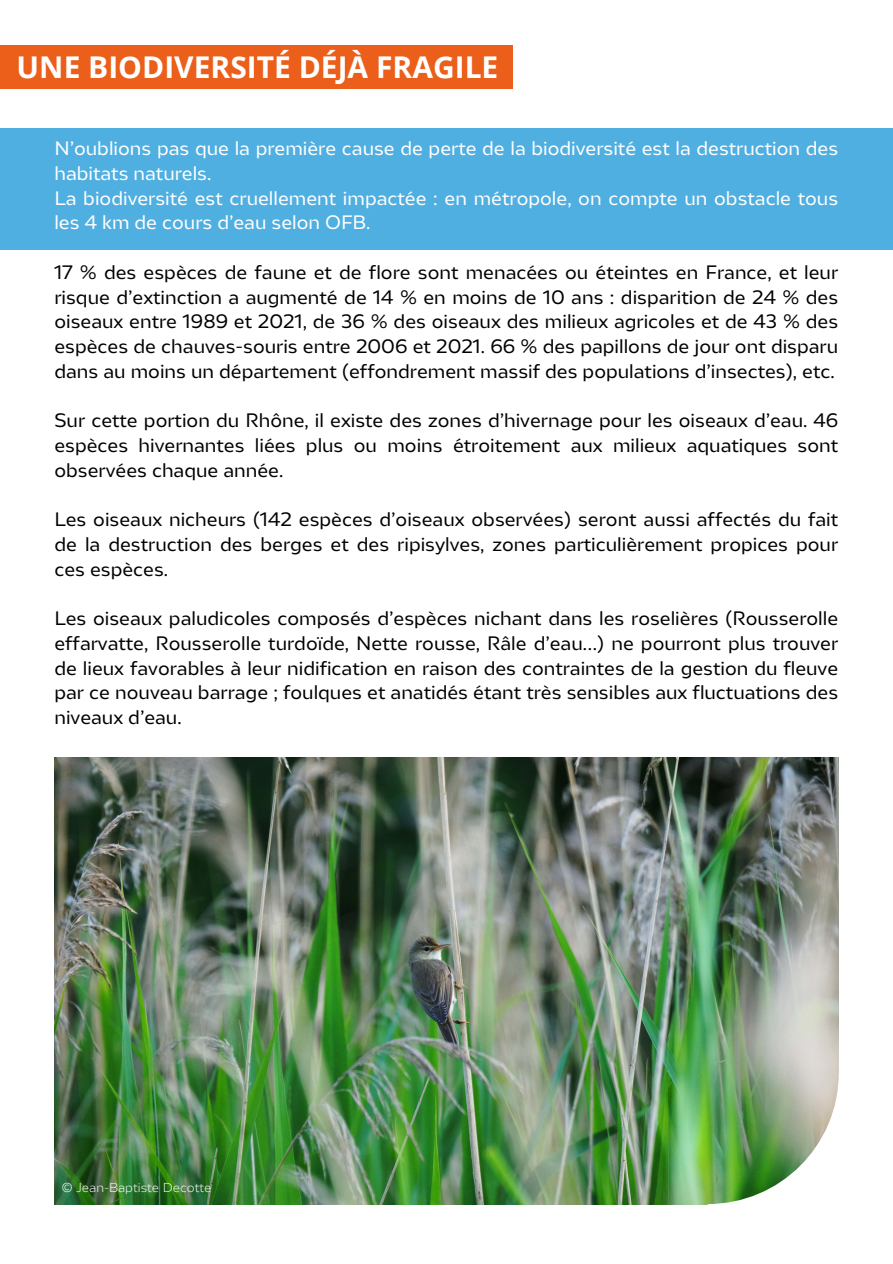
<style>
.page{position:relative;width:893px;height:1264px;background:#fff}
.page>*{position:absolute;margin:0;border:0;box-sizing:border-box;transform-origin:0 0}
.t1{font:700 30px "Open Sans";color:#fff}
.t2{font:18px/24.8px "LPO";color:#000;text-align:justify}
.t3{font:18px/24.8px "LPO";color:#fff}
.t4{font:300 12px "LPO";color:#fff}
</style>
<div class="page">
<div style="left:0;top:45px;width:512px;height:44px;background:#eb5f1a"></div>
<div style="left:0;top:128px;width:892px;height:122px;background:#50afe1"></div>
<img style="left:54px;top:757px;width:784px;height:447px">
<img style="left:707px;top:1072px;width:132px;height:133px">
<p class="t1" style="left:17px;top:46px;width:483px">UNE BIODIVERSITÉ DÉJÀ FRAGILE</p>
<p class="t3" style="left:54px;top:137px;width:785px">N’oublions pas que la première cause de perte de la biodiversité est la destruction des habitats naturels.</p>
<p class="t3" style="left:54px;top:187px;width:785px">La biodiversité est cruellement impactée : en métropole, on compte un obstacle tous les 4 km de cours d’eau selon OFB.</p>
<p class="t2" style="left:54px;top:261px;width:785px">17 % des espèces de faune et de flore sont menacées ou éteintes en France, et leur risque d’extinction a augmenté de 14 % en moins de 10 ans : disparition de 24 % des oiseaux entre 1989 et 2021, de 36 % des oiseaux des milieux agricoles et de 43 % des espèces de chauves-souris entre 2006 et 2021. 66 % des papillons de jour ont disparu dans au moins un département (effondrement massif des populations d’insectes), etc.</p>
<p class="t2" style="left:54px;top:409px;width:785px">Sur cette portion du Rhône, il existe des zones d’hivernage pour les oiseaux d’eau. 46 espèces hivernantes liées plus ou moins étroitement aux milieux aquatiques sont observées chaque année.</p>
<p class="t2" style="left:54px;top:508px;width:785px">Les oiseaux nicheurs (142 espèces d’oiseaux observées) seront aussi affectés du fait de la destruction des berges et des ripisylves, zones particulièrement propices pour ces espèces.</p>
<p class="t2" style="left:54px;top:607px;width:785px">Les oiseaux paludicoles composés d’espèces nichant dans les roselières (Rousserolle effarvatte, Rousserolle turdoïde, Nette rousse, Râle d’eau…) ne pourront plus trouver de lieux favorables à leur nidification en raison des contraintes de la gestion du fleuve par ce nouveau barrage ; foulques et anatidés étant très sensibles aux fluctuations des niveaux d’eau.</p>
<p class="t4" style="left:62px;top:1182px;width:151px">© Jean-Baptiste Decotte</p>
</div>
